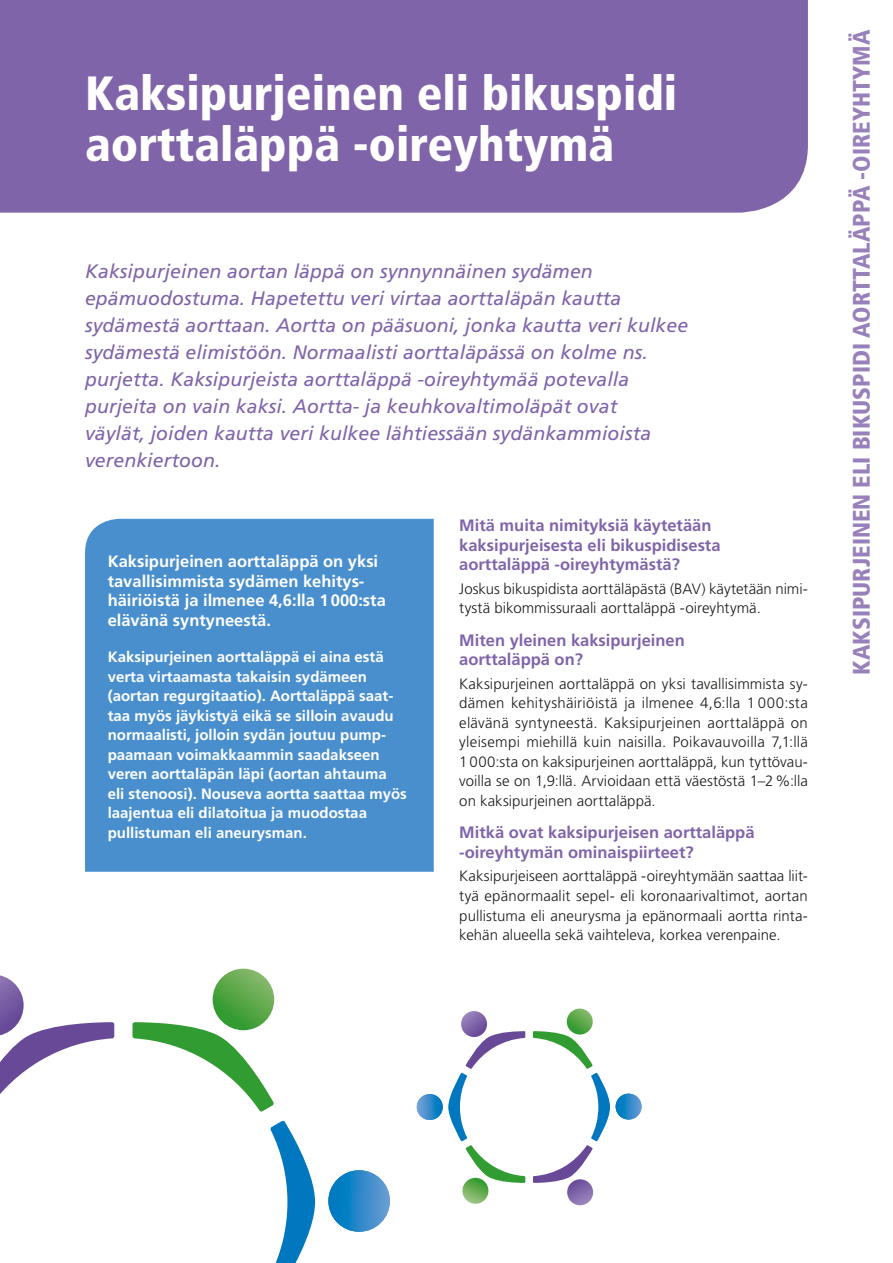
<style>
.page{position:relative;width:893px;height:1263px;background:#fff}
.page>*{position:absolute;margin:0;border:0;box-sizing:border-box;transform-origin:0 0}
.t1{font:900 condensed 48px/51px "Frutiger LT Std";color:#fff}
.t2{font:900 condensed 24px "Frutiger LT Std";color:#9881bb}
.t3{font:italic 19.5px/27px "Frutiger LT Std";letter-spacing:.005em;color:#8064a9}
.t4{font:700 16.5px/19.5px "Frutiger LT Std";color:#8064a9}
.t5{font:700 16.5px/19.5px "Frutiger LT Std";color:#fff}
.t6{font:300 15px/19.5px "Frutiger LT Std";color:#1d1d1b;text-align:justify}
.t7{font:700 15px/19.5px "Frutiger LT Std";color:#fff}
</style>
<div class="page">
<div style="left:85px;top:519px;width:349px;height:353px;background:#4a8fcd"></div>
<div style="left:0;top:0;width:808px;height:213px;background:#8064a9"></div>
<svg style="left:133px;top:1022px;width:141px;height:89px"></svg>
<svg style="left:213px;top:969px;width:61px;height:61px;background:#59a749"></svg>
<svg style="left:270px;top:1120px;width:45px;height:143px"></svg>
<svg style="left:328px;top:1170px;width:62px;height:62px;background:#2b89c9"></svg>
<svg style="left:0;top:975px;width:114px;height:119px"></svg>
<svg style="left:567px;top:1008px;width:26px;height:26px"></svg>
<svg style="left:616px;top:1093px;width:26px;height:26px"></svg>
<svg style="left:417px;top:1094px;width:26px;height:26px"></svg>
<svg style="left:461px;top:1011px;width:26px;height:26px"></svg>
<svg style="left:533px;top:1031px;width:77px;height:152px"></svg>
<svg style="left:567px;top:1179px;width:26px;height:26px"></svg>
<svg style="left:448px;top:1031px;width:77px;height:152px"></svg>
<svg style="left:462px;top:1178px;width:26px;height:26px"></svg>
<h1 class="t1" style="left:85px;top:68px;width:594px">Kaksipurjeinen eli bikuspidi aorttaläppä -oireyhtymä</h1>
<p class="t3" style="left:85px;top:258px;width:605px">Kaksipurjeinen aortan läppä on synnynnäinen sydämen epämuodostuma. Hapetettu veri virtaa aorttaläpän kautta sydämestä aorttaan. Aortta on pääsuoni, jonka kautta veri kulkee sydämestä elimistöön. Normaalisti aorttaläpässä on kolme ns. purjetta. Kaksipurjeista aorttaläppä -oireyhtymää potevalla purjeita on vain kaksi. Aortta- ja keuhkovaltimoläpät ovat<br>väylät, joiden kautta veri kulkee lähtiessään sydänkammioista verenkiertoon.</p>
<p class="t5" style="left:108px;top:552px;width:280px">Kaksipurjeinen aorttaläppä on yksi tavallisimmista sydämen kehitys&shy;häiriöistä ja ilmenee 4,6:lla 1000:sta elävänä syntyneestä.</p>
<p class="t7" style="left:108px;top:647px;width:301px">Kaksipurjeinen aorttaläppä ei aina estä verta virtaamasta takaisin sydämeen (aortan regurgitaatio). Aorttaläppä saat&shy;taa myös jäykistyä eikä se silloin avaudu normaalisti, jolloin sydän joutuu pump&shy;paamaan voimakkaammin saadakseen veren aorttaläpän läpi (aortan ahtauma eli stenoosi). Nouseva aortta saattaa myös laajentua eli dilatoitua ja muodostaa pullistuman eli aneurysman.</p>
<p class="t4" style="left:459px;top:516px;width:263px">Mitä muita nimityksiä käytetään kaksipurjeisesta eli bikuspidisesta aorttaläppä -oireyhtymästä?</p>
<p class="t6" style="left:459px;top:579px;width:350px">Joskus bikuspidista aorttäläpästä (BAV) käytetään nimi&shy;tystä bikommissuraali aorttaläppä -oireyhtymä.</p>
<p class="t4" style="left:459px;top:630px;width:227px">Miten yleinen kaksipurjeinen aorttaläppä on?</p>
<p class="t6" style="left:459px;top:674px;width:350px">Kaksipurjeinen aorttaläppä on yksi tavallisimmista sy&shy;dämen kehityshäiriöistä ja ilmenee 4,6:lla 1 000:sta elävänä syntyneestä. Kaksipurjeinen aorttaläppä on yleisempi miehillä kuin naisilla. Poikavauvoilla 7,1:llä 1000:sta on kaksipurjeinen aorttaläppä, kun tyttövau&shy;voilla se on 1,9:llä. Arvioidaan että väestöstä 1–2%:lla on kaksipurjeinen aorttaläppä.</p>
<p class="t4" style="left:459px;top:823px;width:297px">Mitkä ovat kaksipurjeisen aorttaläppä -oireyhtymän ominaispiirteet?</p>
<p class="t6" style="left:459px;top:867px;width:350px">Kaksipurjeiseen aorttaläppä -oireyhtymään saattaa liit&shy;tyä epänormaalit sepel- eli koronaarivaltimot, aortan pullistuma eli aneurysma ja epänormaali aortta rinta&shy;kehän alueella sekä vaihteleva, korkea verenpaine.</p>
<h2 class="t2" style="left:847px;top:675px;width:647px;rotate:-90deg">KAKSIPURJEINEN ELI BIKUSPIDI AORTTALÄPPÄ -OIREYHTYMÄ</h2>
</div>
